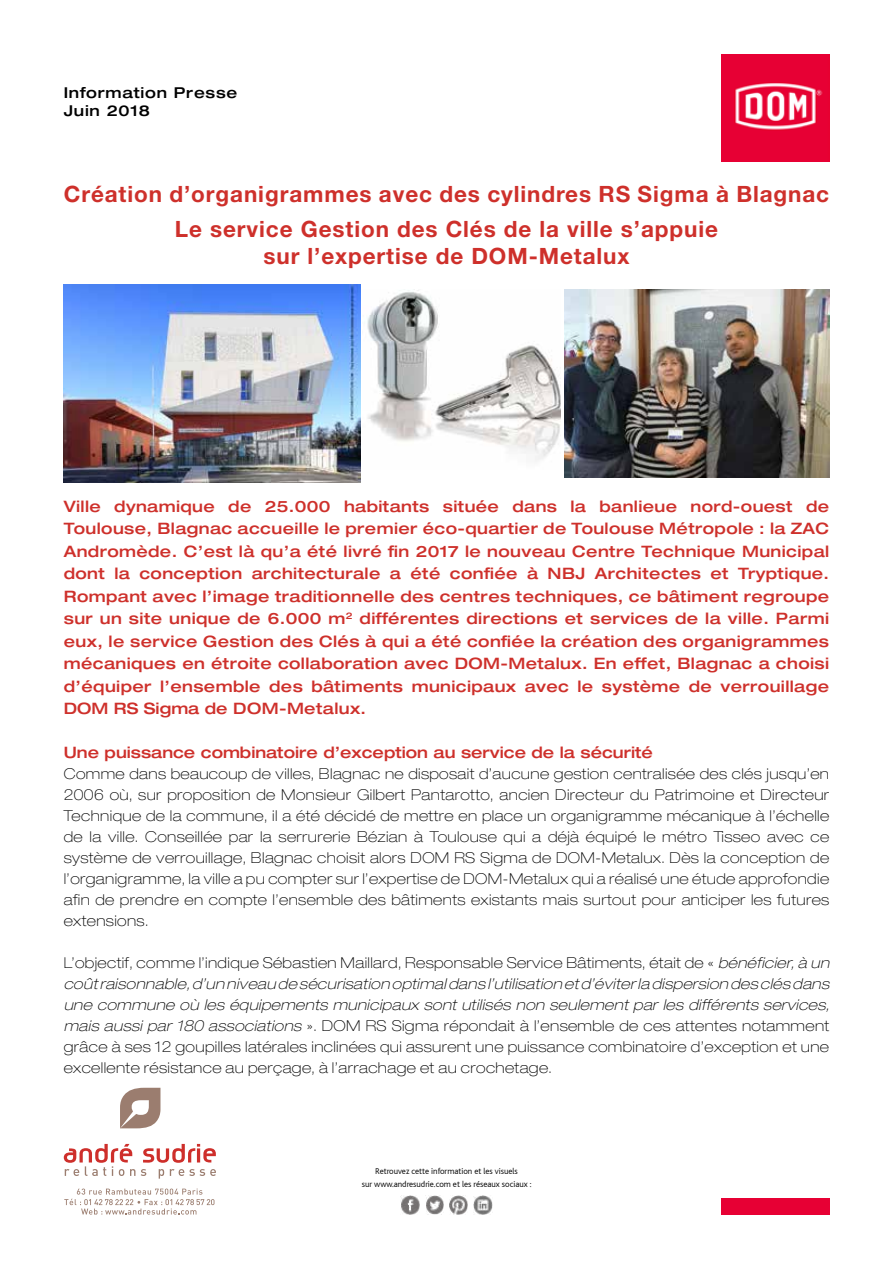
<style>
.page{position:relative;width:893px;height:1263px;background:#fff}
.page>*{position:absolute;margin:0;border:0;box-sizing:border-box;transform-origin:0 0}
.t1{font:700 22.5px/35.5px "Helvetica Neue";letter-spacing:.04em;color:#ce302b;text-align:center}
.t2{font:500 expanded 15.75px/22.5px "Helvetica Neue";color:#ce302b;text-align:justify}
.t3{font:100 expanded 15px/21px "Helvetica Neue";letter-spacing:.025em;color:#000;text-align:justify}
.t4{font:500 expanded 15px/18px "Helvetica Neue";letter-spacing:.05em;color:#000}
.t5{font:300 8.85px/13.8px "Bliss";letter-spacing:-.005em;color:#000;text-align:center}
.s1{font-style:italic}
</style>
<div class="page">
<svg style="left:120px;top:1088px;width:40px;height:40px"></svg>
<svg style="left:143px;top:1144px;width:73px;height:19px"></svg>
<svg style="left:64px;top:1144px;width:71px;height:32px"></svg>
<svg style="left:141px;top:1169px;width:5px;height:7px"></svg>
<svg style="left:159px;top:1169px;width:5px;height:9px"></svg>
<svg style="left:170px;top:1169px;width:46px;height:7px"></svg>
<svg style="left:64px;top:1188px;width:150px;height:26px"></svg>
<div style="left:721px;top:1199px;width:108px;height:15px;background:#e70034"></div>
<img style="left:721px;top:54px;width:108px;height:108px">
<img style="left:400px;top:1195px;width:20px;height:19px">
<img style="left:425px;top:1195px;width:19px;height:19px">
<img style="left:449px;top:1195px;width:19px;height:19px">
<img style="left:473px;top:1195px;width:20px;height:19px">
<img style="left:564px;top:290px;width:265px;height:188px">
<img style="left:367px;top:290px;width:194px;height:171px">
<img style="left:64px;top:285px;width:296px;height:198px">
<p class="t4" style="left:64px;top:83px;width:175px">Information Presse<br>Juin 2018</p>
<h1 class="t1" style="left:64px;top:175px;width:767px">Création d’organigrammes avec des cylindres RS Sigma à Blagnac<br>Le service Gestion des Clés de la ville s’appuie</h1>
<h1 class="t1" style="left:263px;top:238px;width:368px">sur l’expertise de DOM-Metalux</h1>
<p class="t2" style="left:64px;top:494px;width:767px">Ville dynamique de 25.000 habitants située dans la banlieue nord-ouest de Toulouse, Blagnac accueille le premier éco-quartier de Toulouse Métropole : la ZAC Andromède. C’est là qu’a été livré fin 2017 le nouveau Centre Technique Municipal dont la conception architecturale a été confiée à NBJ Architectes et Tryptique.<br>Rompant avec l’image traditionnelle des centres techniques, ce bâtiment regroupe sur un site unique de 6.000 m<sup>2</sup> différentes directions et services de la ville. Parmi eux, le service Gestion des Clés à qui a été confiée la création des organigrammes mécaniques en étroite collaboration avec DOM-Metalux. En effet, Blagnac a choisi d’équiper l’ensemble des bâtiments municipaux avec le système de verrouillage DOM RS Sigma de DOM-Metalux.</p>
<p class="t2" style="left:64px;top:740px;width:591px">Une puissance combinatoire d’exception au service de la sécurité</p>
<p class="t3" style="left:64px;top:763px;width:767px">Comme dans beaucoup de villes, Blagnac ne disposait d’aucune gestion centralisée des clés jusqu’en 2006 où, sur proposition de Monsieur Gilbert Pantarotto, ancien Directeur du Patrimoine et Directeur Technique de la commune, il a été décidé de mettre en place un organigramme mécanique à l’échelle de la ville. Conseillée par la serrurerie Bézian à Toulouse qui a déjà équipé le métro Tisseo avec ce système de verrouillage, Blagnac choisit alors DOM RS Sigma de DOM-Metalux. Dès la conception de l’organigramme, la ville a pu compter sur l’expertise de DOM-Metalux qui a réalisé une étude approfondie afin de prendre en compte l’ensemble des bâtiments existants mais surtout pour anticiper les futures extensions.</p>
<p class="t3" style="left:64px;top:952px;width:767px">L’objectif, comme l’indique Sébastien Maillard, Responsable Service Bâtiments, était de « <span class="s1">bénéficier, à un coût raisonnable, d’un niveau de sécurisation optimal dans l’utilisation et d’éviter la dispersion des clés dans une commune où les équipements municipaux sont utilisés non seulement par les différents services, mais aussi par 180 associations</span> ». DOM RS Sigma répondait à l’ensemble de ces attentes notamment grâce à ses 12 goupilles latérales inclinées qui assurent une puissance combinatoire d’exception et une excellente résistance au perçage, à l’arrachage et au crochetage.</p>
<p class="t5" style="left:362px;top:1164px;width:171px">Retrouvez cette information et les visuels<br>sur www.andresudrie.com et les réseaux sociaux :</p>
</div>
